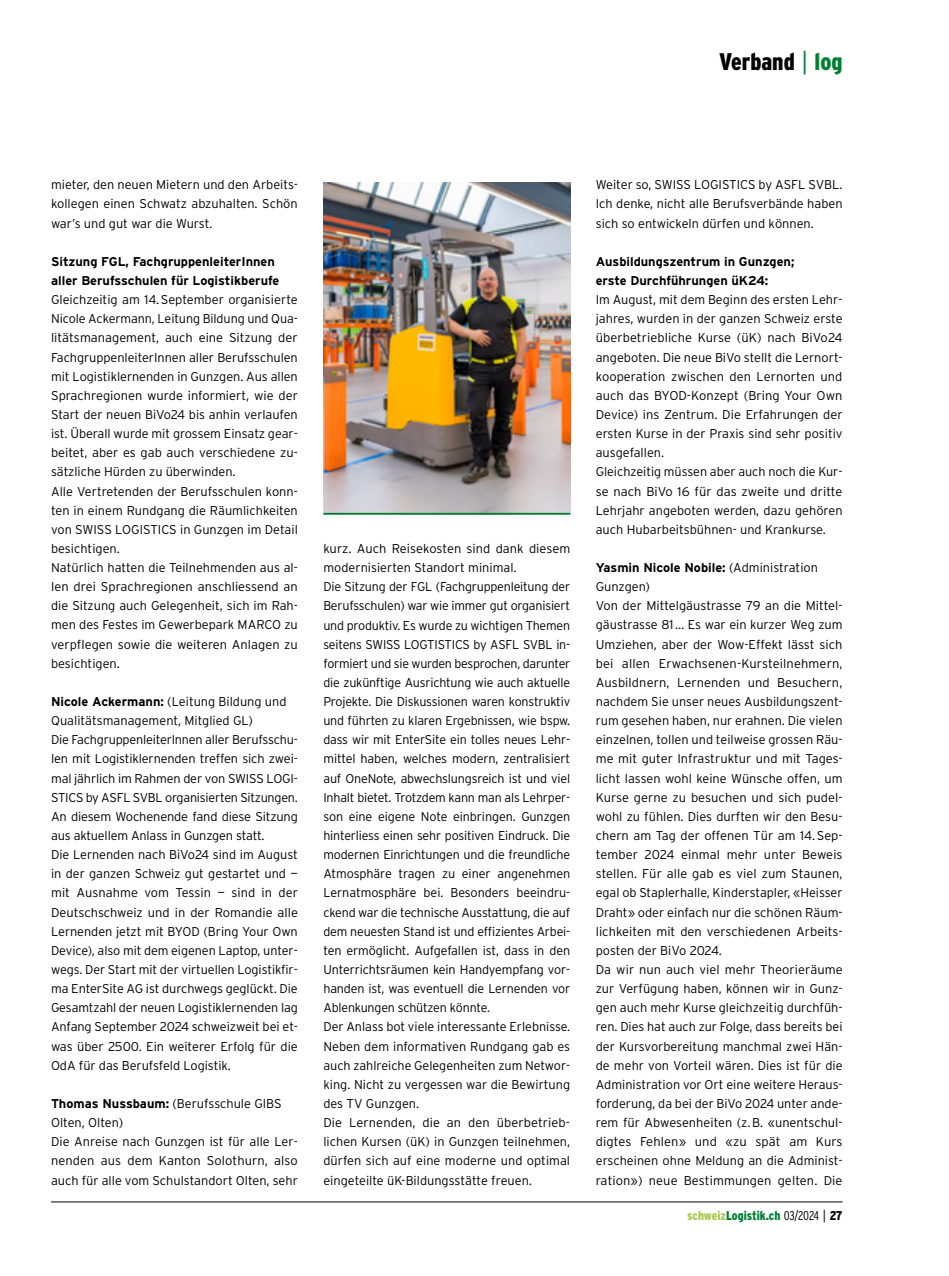
<style>
.page{position:relative;width:949px;height:1276px;background:#fff}
.page>*{position:absolute;margin:0;border:0;box-sizing:border-box;transform-origin:0 0}
.t1{font:900 24px "Interstate Condensed";color:#000}
.t2{font:300 12.75px/19.2px "Interstate";letter-spacing:-.005em;color:#000}
.t3{font:700 12.75px/19.2px "Interstate";color:#000}
.t4{font:900 12.75px "Interstate Condensed";color:#007f34}
.s1{font-family:"Interstate";font-weight:300;color:#007f34}
.s2{color:#007f34}
.s3{font-weight:700}
.s4{color:#a4ca4d}
.s5{font-weight:300;color:#000}
.s6{font-family:"Interstate";font-weight:300;color:#000}
.s7{color:#000}
</style>
<div class="page">
<hr style="left:51px;top:1201px;width:791px;height:1px;background:#000">
<img style="left:323px;top:183px;width:247px;height:330px">
<hr style="left:323px;top:513px;width:247px;height:1px;background:#007f34">
<h1 class="t1" style="left:719px;top:48px;width:125px">Verband <span class="s1">|</span> <span class="s2">log</span></h1>
<p class="t2" style="left:51px;top:175px;width:248px;text-align:justify">mieter, den neuen Mietern und den Arbeits&shy;kollegen einen Schwatz abzuhalten. Schön war’s und gut war die Wurst.</p>
<p class="t3" style="left:51px;top:252px;width:230px">Sitzung FGL, FachgruppenleiterInnen aller Berufsschulen für Logistikberufe</p>
<p class="t2" style="left:51px;top:290px;width:248px">Gleichzeitig am 14.September organisierte Nicole Ackermann, Leitung Bildung und Qua&shy;litätsmanagement, auch eine Sitzung der FachgruppenleiterInnen aller Berufsschulen mit Logistiklernenden in Gunzgen. Aus allen Sprachregionen wurde informiert, wie der Start der neuen BiVo24 bis anhin verlaufen ist. Überall wurde mit grossem Einsatz gear&shy;beitet, aber es gab auch verschiedene zu&shy;sätzliche Hürden zu überwinden.<br>Alle Vertretenden der Berufsschulen konn&shy;ten in einem Rundgang die Räumlichkeiten von SWISS LOGISTICS in Gunzgen im Detail besichtigen.<br>Natürlich hatten die Teilnehmenden aus al&shy;len drei Sprachregionen anschliessend an die Sitzung auch Gelegenheit, sich im Rah&shy;men des Festes im Gewerbepark MARCO zu verpflegen sowie die weiteren Anlagen zu besichtigen.</p>
<p class="t2" style="left:51px;top:692px;width:248px"><span class="s3">Nicole Ackermann:</span> (Leitung Bildung und Qualitätsmanagement, Mitglied GL)<br>Die FachgruppenleiterInnen aller Berufsschu&shy;len mit Logistiklernenden treffen sich zwei&shy;mal jährlich im Rahmen der von SWISS LOGI-STICS by ASFL SVBL organisierten Sitzungen.<br>An diesem Wochenende fand diese Sitzung aus aktuellem Anlass in Gunzgen statt.<br>Die Lernenden nach BiVo24 sind im August in der ganzen Schweiz gut gestartet und — mit Ausnahme vom Tessin — sind in der Deutschschweiz und in der Romandie alle Lernenden jetzt mit BYOD (Bring Your Own Device), also mit dem eigenen Laptop, unter&shy;wegs. Der Start mit der virtuellen Logistikfir&shy;ma EnterSite AG ist durchwegs geglückt. Die Gesamtzahl der neuen Logistiklernenden lag Anfang September 2024 schweizweit bei et&shy;was über 2500. Ein weiterer Erfolg für die OdA für das Berufsfeld Logistik.</p>
<p class="t2" style="left:51px;top:1093px;width:248px"><span class="s3">Thomas Nussbaum:</span> (Berufsschule GIBS Olten, Olten)<br>Die Anreise nach Gunzgen ist für alle Ler&shy;nenden aus dem Kanton Solothurn, also auch für alle vom Schulstandort Olten, sehr</p>
<p class="t2" style="left:323px;top:539px;width:248px">kurz. Auch Reisekosten sind dank diesem modernisierten Standort minimal.<br>Die Sitzung der FGL (Fachgruppenleitung der Berufsschulen) war wie immer gut organisiert und produktiv. Es wurde zu wichtigen Themen seitens SWISS LOGTISTICS by ASFL SVBL in&shy;formiert und sie wurden besprochen, darunter die zukünftige Ausrichtung wie auch aktuelle Projekte. Die Diskussionen waren konstruktiv und führten zu klaren Ergebnissen, wie bspw. dass wir mit EnterSite ein tolles neues Lehr&shy;mittel haben, welches modern, zentralisiert auf OneNote, abwechslungsreich ist und viel Inhalt bietet. Trotzdem kann man als Lehrper&shy;son eine eigene Note einbringen. Gunzgen hinterliess einen sehr positiven Eindruck. Die modernen Einrichtungen und die freundliche Atmosphäre tragen zu einer angenehmen Lernatmosphäre bei. Besonders beeindru&shy;ckend war die technische Ausstattung, die auf dem neuesten Stand ist und effizientes Arbei&shy;ten ermöglicht. Aufgefallen ist, dass in den Unterrichtsräumen kein Handyempfang vor&shy;handen ist, was eventuell die Lernenden vor Ablenkungen schützen könnte.<br>Der Anlass bot viele interessante Erlebnisse.<br>Neben dem informativen Rundgang gab es auch zahlreiche Gelegenheiten zum Networ&shy;king. Nicht zu vergessen war die Bewirtung des TV Gunzgen.<br>Die Lernenden, die an den überbetrieb&shy;lichen Kursen (üK) in Gunzgen teilnehmen, dürfen sich auf eine moderne und optimal eingeteilte üK-Bildungsstätte freuen.</p>
<p class="t2" style="left:595px;top:175px;width:248px;text-align:justify">Weiter so, SWISS LOGISTICS by ASFL SVBL.<br>Ich denke, nicht alle Berufsverbände haben sich so entwickeln dürfen und können.</p>
<p class="t3" style="left:595px;top:252px;width:200px">Ausbildungszentrum in Gunzgen; erste Durchführungen üK24:</p>
<p class="t2" style="left:595px;top:290px;width:248px">Im August, mit dem Beginn des ersten Lehr&shy;jahres, wurden in der ganzen Schweiz erste überbetriebliche Kurse (üK) nach BiVo24 angeboten. Die neue BiVo stellt die Lernort&shy;kooperation zwischen den Lernorten und auch das BYOD-Konzept (Bring Your Own Device) ins Zentrum. Die Erfahrungen der ersten Kurse in der Praxis sind sehr positiv ausgefallen.<br>Gleichzeitig müssen aber auch noch die Kur&shy;se nach BiVo 16 für das zweite und dritte Lehrjahr angeboten werden, dazu gehören auch Hubarbeitsbühnen- und Krankurse.</p>
<p class="t2" style="left:595px;top:558px;width:248px"><span class="s3">Yasmin Nicole Nobile:</span> (Administration Gunzgen)<br>Von der Mittelgäustrasse 79 an die Mittel&shy;gäustrasse 81… Es war ein kurzer Weg zum Umziehen, aber der Wow-Effekt lässt sich bei allen Erwachsenen-Kursteilnehmern, Ausbildnern, Lernenden und Besuchern, nachdem Sie unser neues Ausbildungszent&shy;rum gesehen haben, nur erahnen. Die vielen einzelnen, tollen und teilweise grossen Räu&shy;me mit guter Infrastruktur und mit Tages&shy;licht lassen wohl keine Wünsche offen, um Kurse gerne zu besuchen und sich pudel&shy;wohl zu fühlen. Dies durften wir den Besu&shy;chern am Tag der offenen Tür am 14.Sep&shy;tember 2024 einmal mehr unter Beweis stellen. Für alle gab es viel zum Staunen, egal ob Staplerhalle, Kinderstapler, «Heisser Draht» oder einfach nur die schönen Räum&shy;lichkeiten mit den verschiedenen Arbeits&shy;posten der BiVo 2024.<br>Da wir nun auch viel mehr Theorieräume zur Verfügung haben, können wir in Gunz&shy;gen auch mehr Kurse gleichzeitig durchfüh&shy;ren. Dies hat auch zur Folge, dass bereits bei der Kursvorbereitung manchmal zwei Hän&shy;de mehr von Vorteil wären. Dies ist für die Administration vor Ort eine weitere Heraus&shy;forderung, da bei der BiVo 2024 unter ande&shy;rem für Abwesenheiten (z.B. «unentschul&shy;digtes Fehlen» und «zu spät am Kurs erscheinen ohne Meldung an die Administ&shy;ration») neue Bestimmungen gelten. Die</p>
<p class="t4" style="left:687px;top:1208px;width:157px"><span class="s4">schweiz</span>Logistik.ch <span class="s5">03/2024</span> <span class="s6">|</span> <span class="s7">27</span></p>
</div>
